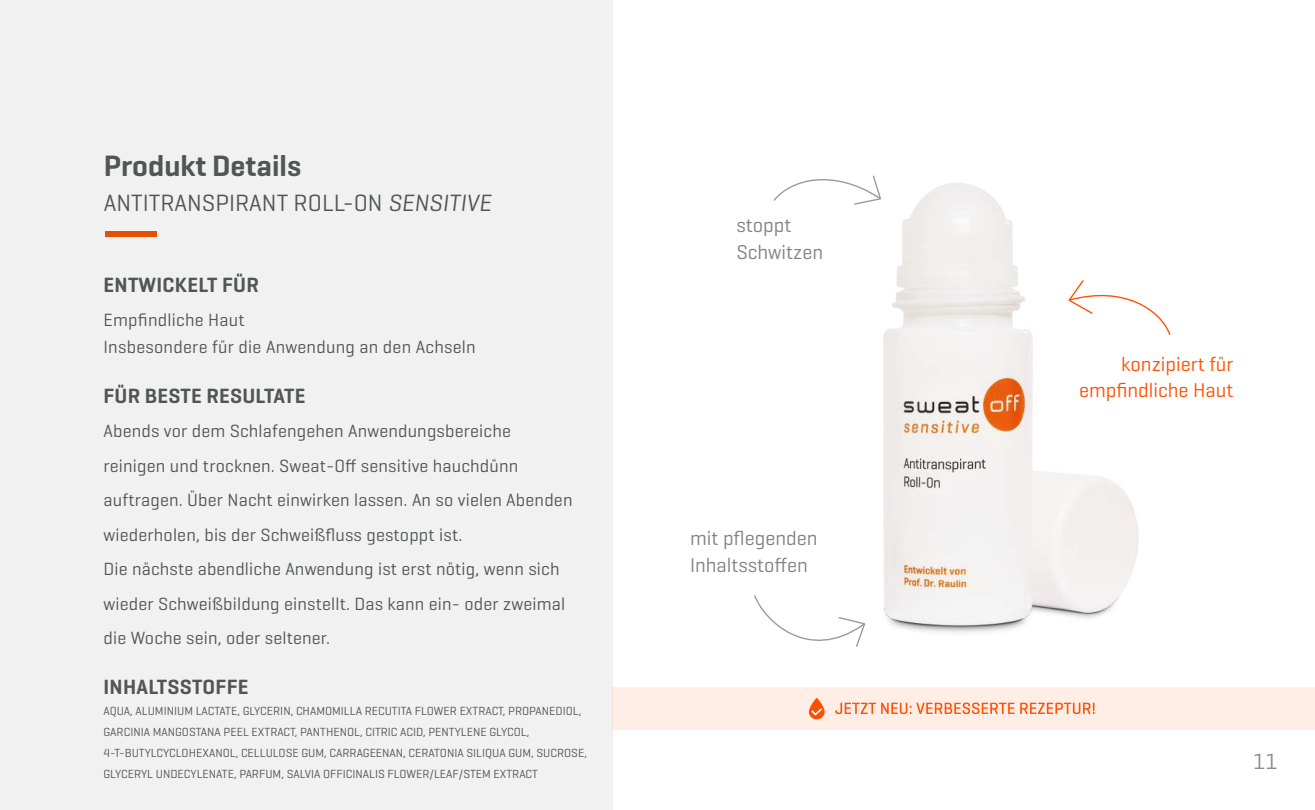
<style>
.page{position:relative;width:1315px;height:810px;background:#fff}
.page>*{position:absolute;margin:0;border:0;box-sizing:border-box;transform-origin:0 0}
.t1{font:600 30px "Geogrotesque";color:#535454}
.t2{font:24px "Geogrotesque";color:#535454}
.t3{font:22.5px "Geogrotesque";color:#8b8a8a}
.t4{font:600 21px "Geogrotesque";letter-spacing:.01em;color:#535454}
.t5{font:20.25px/27px "Geogrotesque";color:#818181}
.t6{font:20.25px/27px "Geogrotesque";color:#ff5000;text-align:right}
.t7{font:18px/34.5px "Geogrotesque";letter-spacing:.01em;color:#535454}
.t8{font:12px/21px "Geogrotesque";color:#535454}
.s1{font-style:italic}
</style>
<div class="page">
<svg style="left:754px;top:595px;width:30px;height:36px"></svg>
<svg style="left:773px;top:190px;width:11px;height:11px"></svg>
<div style="left:0;top:0;width:612px;height:810px;background:#f1f1f1"></div>
<div style="left:105px;top:231px;width:51px;height:6px;background:#e65000"></div>
<div style="left:611px;top:687px;width:702px;height:43px;background:#ffede6"></div>
<svg style="left:835px;top:703px;width:40px;height:11px"></svg>
<svg style="left:881px;top:703px;width:133px;height:11px"></svg>
<svg style="left:1020px;top:703px;width:74px;height:11px"></svg>
<svg style="left:808px;top:698px;width:16px;height:21px"></svg>
<img style="left:784px;top:175px;width:387px;height:472px">
<h1 class="t1" style="left:104px;top:147px;width:199px">Produkt Details</h1>
<h2 class="t2" style="left:104px;top:188px;width:389px">ANTITRANSPIRANT ROLL-ON <span class="s1">SENSITIVE</span></h2>
<p class="t4" style="left:103px;top:272px;width:157px">ENTWICKELT FÜR</p>
<p class="t7" style="left:103px;top:306px;width:374px;line-height:27px">Empfindliche Haut<br>Insbesondere für die Anwendung an den Achseln</p>
<p class="t4" style="left:103px;top:383px;width:203px">FÜR BESTE RESULTATE</p>
<p class="t7" style="left:103px;top:413px;width:470px">Abends vor dem Schlafengehen Anwendungsbereiche reinigen und trocknen. Sweat-Off sensitive hauchdünn auftragen. Über Nacht einwirken lassen. An so vielen Abenden wiederholen, bis der Schweißfluss gestoppt ist.<br>Die nächste abendliche Anwendung ist erst nötig, wenn sich wieder Schweißbildung einstellt. Das kann ein- oder zweimal die Woche sein, oder seltener.</p>
<p class="t4" style="left:103px;top:674px;width:147px">INHALTSSTOFFE</p>
<p class="t8" style="left:103px;top:700px;width:485px">AQUA, ALUMINIUM LACTATE, GLYCERIN, CHAMOMILLA RECUTITA FLOWER EXTRACT, PROPANEDIOL, GARCINIA MANGOSTANA PEEL EXTRACT, PANTHENOL, CITRIC ACID, PENTYLENE GLYCOL, 4-T-BUTYLCYCLOHEXANOL, CELLULOSE GUM, CARRAGEENAN, CERATONIA SILIQUA GUM, SUCROSE, GLYCERYL UNDECYLENATE, PARFUM, SALVIA OFFICINALIS FLOWER/LEAF/STEM EXTRACT</p>
<p class="t5" style="left:736px;top:211px;width:88px">stoppt<br>Schwitzen</p>
<p class="t5" style="left:690px;top:524px;width:129px">mit pflegenden<br>Inhaltsstoffen</p>
<p class="t6" style="left:1078px;top:349px;width:156px">konzipiert für empfindliche Haut</p>
<p class="t3" style="left:1252px;top:748px;width:26px">11</p>
</div>
